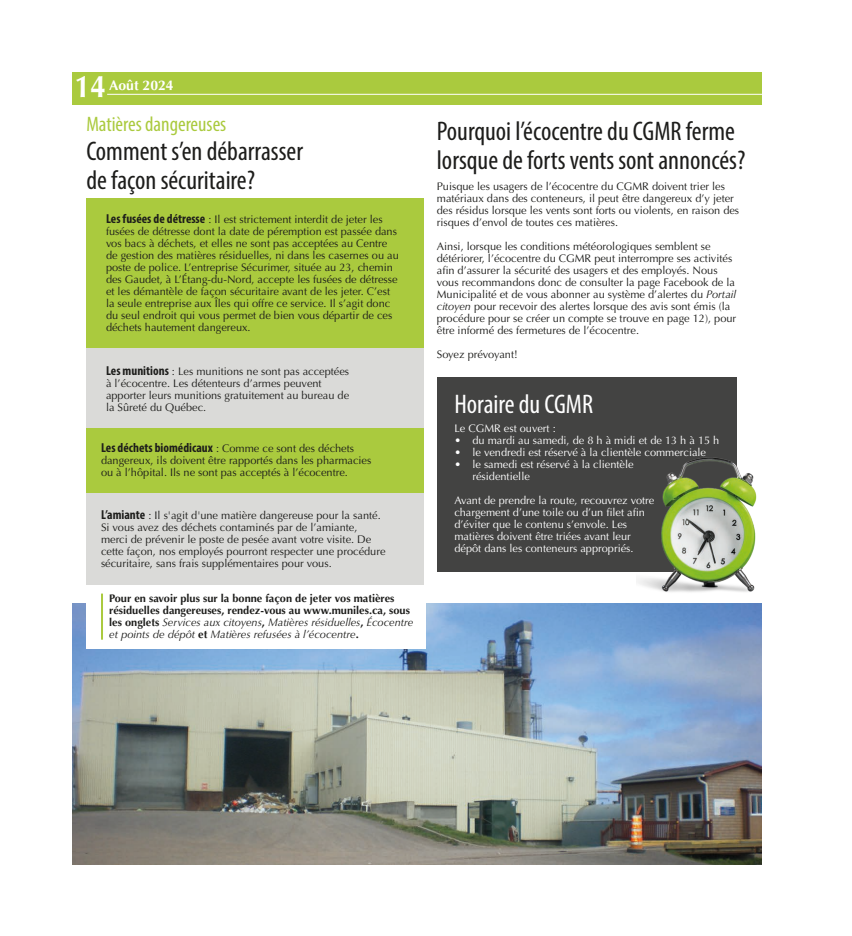
<style>
.page{position:relative;width:852px;height:936px;background:#fff}
.page>*{position:absolute;margin:0;border:0;box-sizing:border-box;transform-origin:0 0}
.Texte_General{font:condensed 27px/29px "Myriad Pro";color:#1d1d1b}
.Texte_General-2{font:condensed 27px "Myriad Pro";color:#fff}
.Texte_General-3{font:condensed 21px "Myriad Pro";color:#aaca3e}
.t1{font:700 14px "Optima LT Std";color:#fff}
.Texte_General-4{font:11px/12px "Optima LT Std";color:#1d1d1b}
.Texte_General-5{font:11px/12px "Optima LT Std";color:#fff}
.Texte_General-6{font:700 11px/12px "Optima LT Std";color:#1d1d1b}
.s1{font-size:31px}
.s2{font-family:"Myriad Pro";font-weight:700;font-stretch:condensed;font-size:13px}
.s3{font-weight:400;font-style:italic}
.s4{font-style:italic}
</style>
<div class="page">
<div style="left:72px;top:72px;width:690px;height:32px;background:#aaca3e"></div>
<hr style="left:107px;top:94px;width:655px;height:1px;background:#fff">
<img style="left:72px;top:603px;width:690px;height:262px">
<div style="left:86px;top:584px;width:340px;height:65px;background:#fff"></div>
<div style="left:437px;top:377px;width:299px;height:195px;background:#434342"></div>
<div style="left:86px;top:493px;width:338px;height:92px;background:#dadad8"></div>
<div style="left:86px;top:428px;width:338px;height:65px;background:#aaca3e"></div>
<div style="left:86px;top:347px;width:338px;height:81px;background:#dadad8"></div>
<div style="left:86px;top:198px;width:338px;height:149px;background:#aaca3e"></div>
<hr style="left:101px;top:594px;width:2px;height:46px;background:#aaca3e">
<img style="left:637px;top:451px;width:120px;height:141px">
<p class="t1" style="left:75px;top:77px;width:100px"><span class="s1">14</span> Août 2024</p>
<p class="Texte_General-3" style="left:86px;top:111px;width:141px">Matières dangereuses</p>
<p class="Texte_General" style="left:86px;top:136px;width:218px">Comment s’en débarrasser de façon sécuritaire?</p>
<p class="Texte_General-4" style="left:106px;top:214px;width:294px"><span class="s2">Les fusées de détresse</span> : Il est strictement interdit de jeter les fusées de détresse dont la date de péremption est passée dans vos bacs à déchets, et elles ne sont pas acceptées au Centre de gestion des matières résiduelles, ni dans les casernes ou au poste de police. L’entreprise Sécurimer, située au 23, chemin des Gaudet, à L’Étang-du-Nord, accepte les fusées de détresse et les démantèle de façon sécuritaire avant de les jeter. C’est la seule entreprise aux Îles qui offre ce service. Il s’agit donc du seul endroit qui vous permet de bien vous départir de ces déchets hautement dangereux.</p>
<p class="Texte_General-4" style="left:106px;top:365px;width:245px"><span class="s2">Les munitions</span> : Les munitions ne sont pas acceptées à l’écocentre. Les détenteurs d’armes peuvent apporter leurs munitions gratuitement au bureau de la Sûreté du Québec.</p>
<p class="Texte_General-4" style="left:101px;top:442px;width:272px"><span class="s2">Les déchets biomédicaux</span> : Comme ce sont des déchets dangereux, ils doivent être rapportés dans les pharmacies ou à l’hôpital. Ils ne sont pas acceptés à l’écocentre.</p>
<p class="Texte_General-4" style="left:101px;top:510px;width:286px"><span class="s2">L’amiante</span> : Il s'agit d'une matière dangereuse pour la santé.<br>Si vous avez des déchets contaminés par de l’amiante, merci de prévenir le poste de pesée avant votre visite. De cette façon, nos employés pourront respecter une procédure sécuritaire, sans frais supplémentaires pour vous.</p>
<p class="Texte_General-6" style="left:109px;top:592px;width:306px">Pour en savoir plus sur la bonne façon de jeter vos matières résiduelles dangereuses, rendez-vous au www.muniles.ca, sous les onglets <span class="s3">Services aux citoyens</span>, <span class="s3">Matières résiduelles</span>, <span class="s3">Écocentre et points de dépôt</span> et <span class="s3">Matières refusées à l’écocentre</span>.</p>
<p class="Texte_General" style="left:437px;top:117px;width:310px">Pourquoi l’écocentre du CGMR ferme lorsque de forts vents sont annoncés?</p>
<p class="Texte_General-4" style="left:437px;top:181px;width:304px">Puisque les usagers de l’écocentre du CGMR doivent trier les matériaux dans des conteneurs, il peut être dangereux d’y jeter des résidus lorsque les vents sont forts ou violents, en raison des risques d’envol de toutes ces matières.</p>
<p class="Texte_General-4" style="left:437px;top:241px;width:301px">Ainsi, lorsque les conditions météorologiques semblent se détériorer, l’écocentre du CGMR peut interrompre ses activités afin d’assurer la sécurité des usagers et des employés. Nous vous recommandons donc de consulter la page Facebook de la Municipalité et de vous abonner au système d’alertes du <span class="s4">Portail citoyen</span> pour recevoir des alertes lorsque des avis sont émis (la procédure pour se créer un compte se trouve en page 12), pour être informé des fermetures de l’écocentre.</p>
<p class="Texte_General-4" style="left:437px;top:349px;width:82px">Soyez prévoyant!</p>
<p class="Texte_General-2" style="left:454px;top:388px;width:140px">Horaire du CGMR</p>
<p class="Texte_General-5" style="left:454px;top:423px;width:103px">Le CGMR est ouvert :</p>
<p class="Texte_General-5" style="left:454px;top:435px;width:267px">• du mardi au samedi, de 8 h à midi et de 13 h à 15 h</p>
<p class="Texte_General-5" style="left:454px;top:447px;width:253px">• le vendredi est réservé à la clientèle commerciale</p>
<p class="Texte_General-5" style="left:472px;top:459px;width:163px;text-indent:-18px">• le samedi est réservé à la clientèle résidentielle</p>
<p class="Texte_General-5" style="left:454px;top:495px;width:202px">Avant de prendre la route, recouvrez votre</p>
<p class="Texte_General-5" style="left:454px;top:507px;width:192px">chargement d’une toile ou d’un filet afin</p>
<p class="Texte_General-5" style="left:454px;top:519px;width:174px">d’éviter que le contenu s’envole. Les</p>
<p class="Texte_General-5" style="left:454px;top:531px;width:178px">matières doivent être triées avant leur</p>
<p class="Texte_General-5" style="left:454px;top:543px;width:181px">dépôt dans les conteneurs appropriés.</p>
</div>
